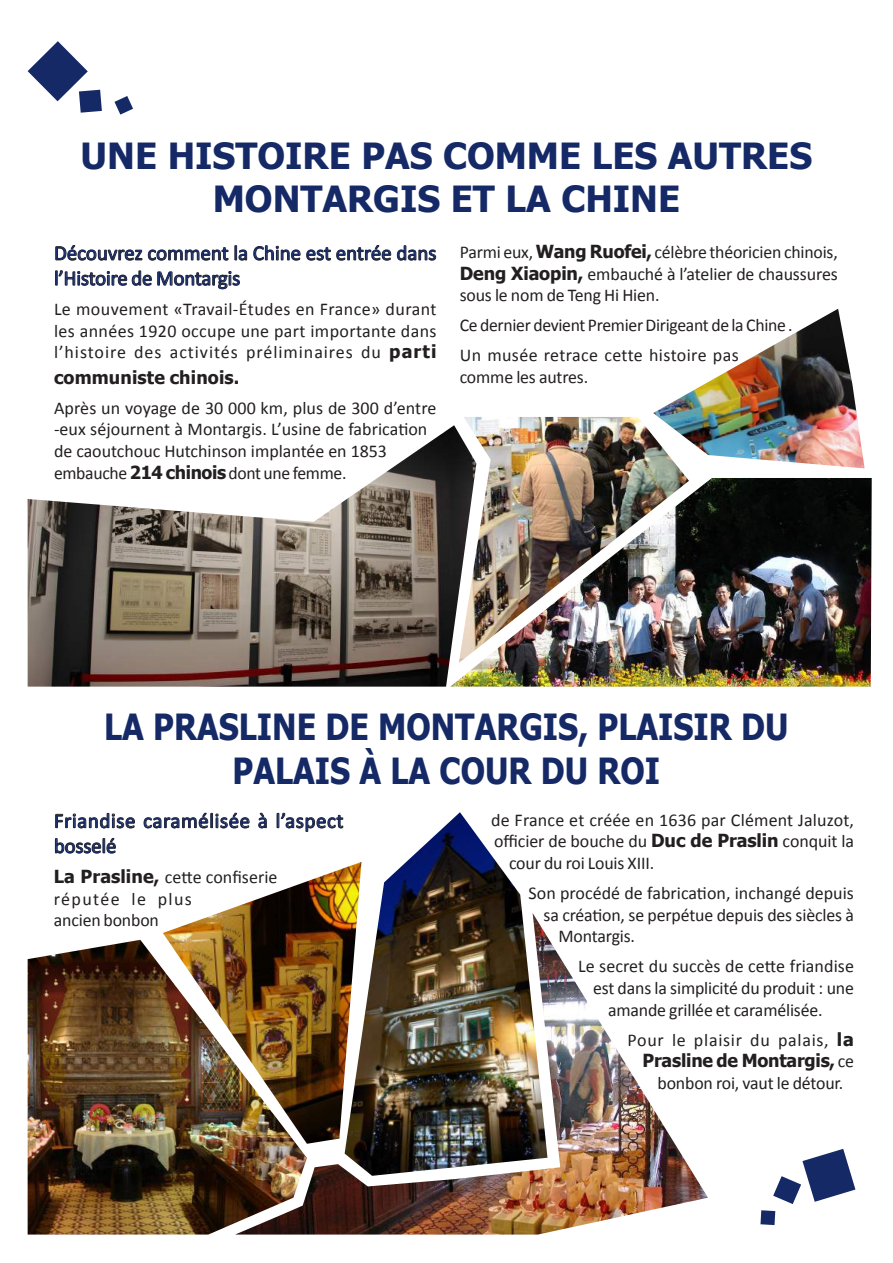
<style>
.page{position:relative;width:893px;height:1263px;background:#fff}
.page>*{position:absolute;margin:0;border:0;box-sizing:border-box;transform-origin:0 0}
.t1{font:700 36px/43.2px "Tahoma";color:#142966;text-align:center;scale:.88 1}
.t2{font:700 36px/43.2px "Tahoma";color:#142966;text-align:center}
.t3{font:21px/25.2px "Calibri";color:#142966}
.t4{font:21px/25.2px "Calibri";letter-spacing:.025em;color:#142966}
.t5{font:18px/21.6px "Calibri";letter-spacing:-.005em;color:#231f20}
.t6{font:18px "Calibri";letter-spacing:.04em;color:#231f20}
.t7{font:700 18px "Tahoma";letter-spacing:-.01em;color:#231f20}
.t8{font:700 18px "Tahoma";letter-spacing:.01em;color:#231f20}
.s1{font-family:"Tahoma";font-weight:700}
.s2{font-family:"Calibri";font-weight:400}
</style>
<div class="page">
<img style="left:361px;top:812px;width:162px;height:101px">
<svg style="left:55px;top:245px;width:382px;height:45px"></svg>
<svg style="left:55px;top:812px;width:80px;height:17px"></svg>
<svg style="left:143px;top:812px;width:107px;height:17px"></svg>
<svg style="left:258px;top:812px;width:9px;height:17px"></svg>
<svg style="left:276px;top:812px;width:68px;height:20px"></svg>
<svg style="left:55px;top:838px;width:61px;height:16px"></svg>
<img style="left:28px;top:425px;width:431px;height:262px">
<img style="left:653px;top:309px;width:212px;height:159px">
<img style="left:459px;top:417px;width:230px;height:61px">
<img style="left:450px;top:478px;width:422px;height:209px">
<img style="left:28px;top:940px;width:207px;height:294px">
<img style="left:163px;top:862px;width:198px;height:282px">
<img style="left:235px;top:913px;width:473px;height:321px">
<svg style="left:28px;top:41px;width:74px;height:72px"></svg>
<svg style="left:114px;top:96px;width:19px;height:19px"></svg>
<svg style="left:773px;top:1149px;width:82px;height:55px"></svg>
<svg style="left:760px;top:1210px;width:15px;height:15px"></svg>
<h1 class="t2" style="left:81px;top:132px;width:733px">UNE HISTOIRE PAS COMME LES AUTRES<br>MONTARGIS ET LA CHINE</h1>
<p class="t3" style="left:54px;top:239px;width:384px">Découvrez comment la Chine est entrée dans l’Histoire de Montargis</p>
<p class="t5" style="left:54px;top:298px;width:384px;text-align:justify">Le mouvement «Travail-Études en France» durant les années 1920 occupe une part importante dans l’histoire des activités préliminaires du <span class="s1">parti</span></p>
<p class="t8" style="left:54px;top:364px;width:187px">communiste chinois.</p>
<p class="t5" style="left:54px;top:396px;width:384px">Après un voyage de 30 000 km, plus de 300 d’entre -eux séjournent à Montargis. L’usine de fabrication de caoutchouc Hutchinson implantée en 1853 embauche <span class="s1">214 chinois</span> dont une femme.</p>
<p class="t5" style="left:460px;top:240px;width:380px;text-align:justify">Parmi eux, <span class="s1">Wang Ruofei,</span> célèbre théoricien chinois, <span class="s1">Deng Xiaopin,</span> embauché à l’atelier de chaussures sous le nom de Teng Hi Hien.</p>
<p class="t5" style="left:460px;top:309px;width:334px;line-height:30.2px">Ce dernier devient Premier Dirigeant de la Chine .<br>Un musée retrace cette histoire pas</p>
<p class="t5" style="left:460px;top:365px;width:130px">comme les autres.</p>
<h1 class="t1" style="left:104px;top:703px;width:779px">LA PRASLINE DE MONTARGIS, PLAISIR DU<br>PALAIS À LA COUR DU ROI</h1>
<p class="t4" style="left:54px;top:807px;width:291px">Friandise caramélisée à l’aspect bosselé</p>
<p class="t5" style="left:54px;top:865px;width:225px"><span class="s1">La Prasline,</span> cette confiserie réputée le plus<br>ancien bonbon</p>
<p class="t5" style="left:491px;top:808px;width:365px">de France et créée en 1636 par Clément Jaluzot,</p>
<p class="t5" style="left:494px;top:830px;width:361px">officier de bouche du <span class="s1">Duc de Praslin</span> conquit la</p>
<p class="t5" style="left:509px;top:851px;width:147px">cour du roi Louis XIII.</p>
<p class="t5" style="left:529px;top:881px;width:327px">Son procédé de fabrication, inchangé depuis</p>
<p class="t5" style="left:544px;top:903px;width:312px">sa création, se perpétue depuis des siècles à</p>
<p class="t5" style="left:559px;top:925px;width:78px">Montargis.</p>
<p class="t5" style="left:578px;top:955px;width:277px">Le secret du succès de cette friandise</p>
<p class="t5" style="left:593px;top:976px;width:262px">est dans la simplicité du produit : une</p>
<p class="t5" style="left:608px;top:998px;width:216px">amande grillée et caramélisée.</p>
<p class="t6" style="left:628px;top:1028px;width:228px">Pour le plaisir du palais, <span class="s1">la</span></p>
<p class="t7" style="left:643px;top:1048px;width:213px">Prasline de Montargis, <span class="s2">ce</span></p>
<p class="t5" style="left:658px;top:1071px;width:187px">bonbon roi, vaut le détour.</p>
</div>
